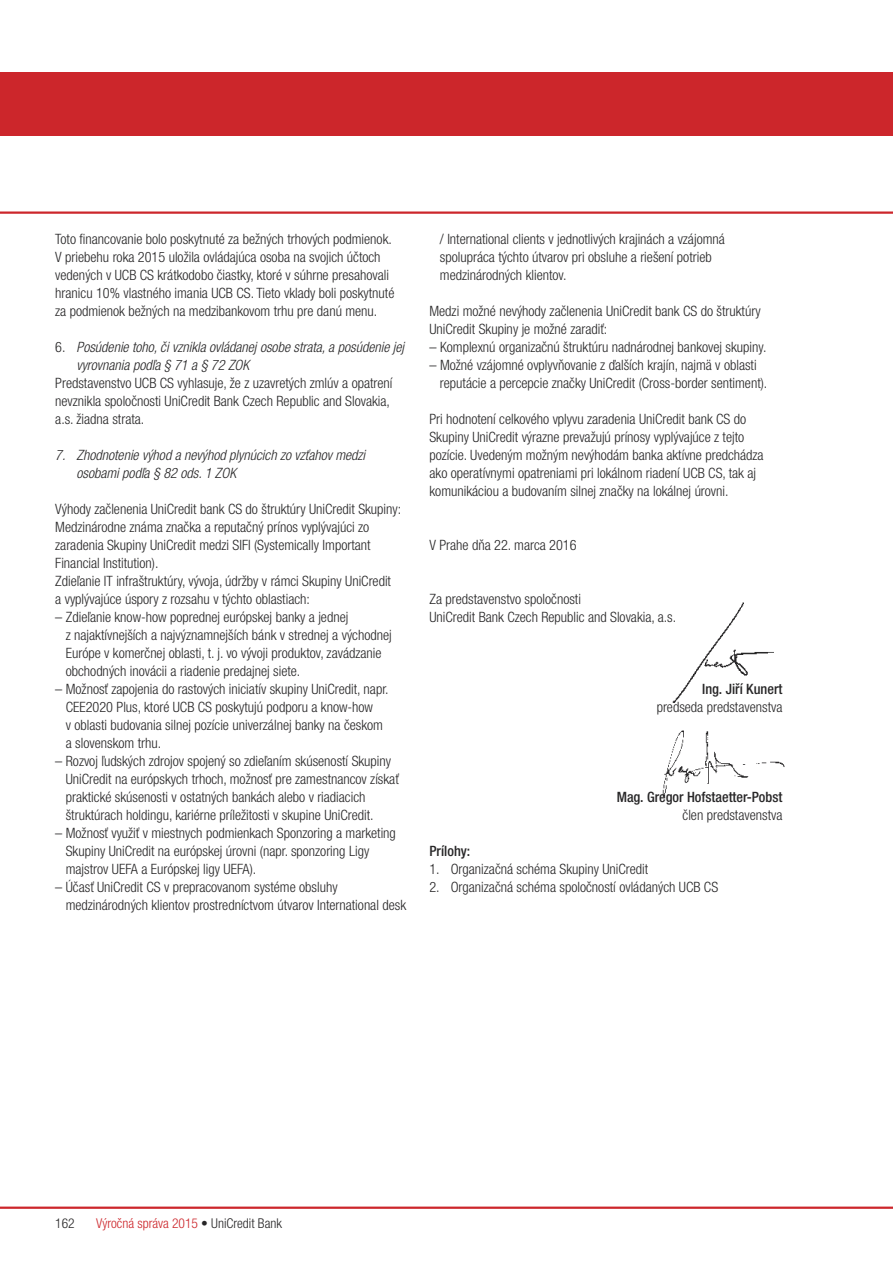
<style>
.page{position:relative;width:893px;height:1263px;background:#fff}
.page>*{position:absolute;margin:0;border:0;box-sizing:border-box;transform-origin:0 0}
.t1{font:300 condensed 14.25px/18px "Helvetica Neue CE";color:#272627}
.t2{font:italic 300 condensed 14.25px/18px "Helvetica Neue CE";color:#272627}
.t3{font:500 condensed 14.25px "Helvetica Neue CE";color:#272627}
.t4{font:300 condensed 13.5px "Helvetica Neue CE";color:#cc262b}
.t5{font:300 condensed 13.5px "Helvetica Neue CE";color:#272627}
.s1{font-style:normal}
.s2{color:#272627}
</style>
<div class="page">
<div style="left:0;top:72px;width:893px;height:64px;background:#cc262b"></div>
<hr style="left:0;top:211px;width:893px;height:3px;background:#cc262b">
<hr style="left:0;top:1206px;width:893px;height:3px;background:#cc262b">
<img style="left:672px;top:602px;width:102px;height:101px">
<img style="left:662px;top:730px;width:123px;height:67px">
<p class="t1" style="left:55px;top:231px;width:341px">Toto financovanie bolo poskytnuté za bežných trhových podmienok.<br>V priebehu roka 2015 uložila ovládajúca osoba na svojich účtoch vedených v UCB CS krátkodobo čiastky, ktoré v súhrne presahovali hranicu 10% vlastného imania UCB CS. Tieto vklady boli poskytnuté za podmienok bežných na medzibankovom trhu pre danú menu.</p>
<p class="t2" style="left:76px;top:339px;width:329px;text-indent:-21px"><span class="s1">6.</span> Posúdenie toho, či vznikla ovládanej osobe strata, a posúdenie jej vyrovnania podľa § 71 a § 72 ZOK</p>
<p class="t1" style="left:55px;top:375px;width:339px">Predstavenstvo UCB CS vyhlasuje, že z uzavretých zmlúv a opatrení nevznikla spoločnosti UniCredit Bank Czech Republic and Slovakia, a.s. žiadna strata.</p>
<p class="t2" style="left:76px;top:447px;width:290px;text-indent:-21px">7. Zhodnotenie výhod a nevýhod plynúcich zo vzťahov medzi osobami podľa § 82 ods. 1 ZOK</p>
<p class="t1" style="left:55px;top:501px;width:348px">Výhody začlenenia UniCredit bank CS do štruktúry UniCredit Skupiny:<br>Medzinárodne známa značka a reputačný prínos vyplývajúci zo zaradenia Skupiny UniCredit medzi SIFI (Systemically Important Financial Institution).<br>Zdieľanie IT infraštruktúry, vývoja, údržby v rámci Skupiny UniCredit<br>a vyplývajúce úspory z rozsahu v týchto oblastiach:</p>
<p class="t1" style="left:66px;top:609px;width:327px;text-indent:-10px">– Zdieľanie know-how poprednej európskej banky a jednej<br>z najaktívnejších a najvýznamnejších bánk v strednej a východnej Európe v komerčnej oblasti, t. j. vo vývoji produktov, zavádzanie obchodných inovácii a riadenie predajnej siete.</p>
<p class="t1" style="left:66px;top:681px;width:324px;text-indent:-11px">– Možnosť zapojenia do rastových iniciatív skupiny UniCredit, napr.<br>CEE2020 Plus, ktoré UCB CS poskytujú podporu a know-how<br>v oblasti budovania silnej pozície univerzálnej banky na českom a slovenskom trhu.</p>
<p class="t1" style="left:66px;top:753px;width:335px;text-indent:-10px">– Rozvoj ľudských zdrojov spojený so zdieľaním skúseností Skupiny UniCredit na európskych trhoch, možnosť pre zamestnancov získať praktické skúsenosti v ostatných bankách alebo v riadiacich štruktúrach holdingu, kariérne príležitosti v skupine UniCredit.</p>
<p class="t1" style="left:66px;top:825px;width:332px;text-indent:-10px">– Možnosť využiť v miestnych podmienkach Sponzoring a marketing<br>Skupiny UniCredit na európskej úrovni (napr. sponzoring Ligy majstrov UEFA a Európskej ligy UEFA).</p>
<p class="t1" style="left:66px;top:879px;width:342px;text-indent:-10px">– Účasť UniCredit CS v prepracovanom systéme obsluhy medzinárodných klientov prostredníctvom útvarov International desk</p>
<p class="t1" style="left:440px;top:231px;width:286px">/ International clients v jednotlivých krajinách a vzájomná spolupráca týchto útvarov pri obsluhe a riešení potrieb medzinárodných klientov.</p>
<p class="t1" style="left:429px;top:303px;width:333px">Medzi možné nevýhody začlenenia UniCredit bank CS do štruktúry<br>UniCredit Skupiny je možné zaradiť:</p>
<p class="t1" style="left:429px;top:339px;width:338px">– Komplexnú organizačnú štruktúru nadnárodnej bankovej skupiny.</p>
<p class="t1" style="left:440px;top:357px;width:329px;text-indent:-10px">– Možné vzájomné ovplyvňovanie z ďalších krajín, najmä v oblasti reputácie a percepcie značky UniCredit (Cross-border sentiment).</p>
<p class="t1" style="left:429px;top:411px;width:336px">Pri hodnotení celkového vplyvu zaradenia UniCredit bank CS do Skupiny UniCredit výrazne prevažujú prínosy vyplývajúce z tejto pozície. Uvedeným možným nevýhodám banka aktívne predchádza ako operatívnymi opatreniami pri lokálnom riadení UCB CS, tak aj komunikáciou a budovaním silnej značky na lokálnej úrovni.</p>
<p class="t1" style="left:429px;top:537px;width:149px">V Prahe dňa 22. marca 2016</p>
<p class="t1" style="left:429px;top:591px;width:248px">Za predstavenstvo spoločnosti<br>UniCredit Bank Czech Republic and Slovakia, a.s.</p>
<p class="t3" style="left:702px;top:684px;width:82px">Ing. Jiří Kunert</p>
<p class="t1" style="left:657px;top:699px;width:127px">predseda predstavenstva</p>
<p class="t3" style="left:617px;top:792px;width:167px">Mag. Gregor Hofstaetter-Pobst</p>
<p class="t1" style="left:683px;top:807px;width:101px">člen predstavenstva</p>
<p class="t3" style="left:429px;top:846px;width:42px">Prílohy:</p>
<p class="t1" style="left:429px;top:861px;width:220px">1. Organizačná schéma Skupiny UniCredit</p>
<p class="t1" style="left:429px;top:879px;width:290px">2. Organizačná schéma spoločností ovládaných UCB CS</p>
<p class="t5" style="left:55px;top:1218px;width:21px">162</p>
<p class="t4" style="left:96px;top:1218px;width:187px">Výročná správa 2015 <span class="s2">• UniCredit Bank</span></p>
</div>
